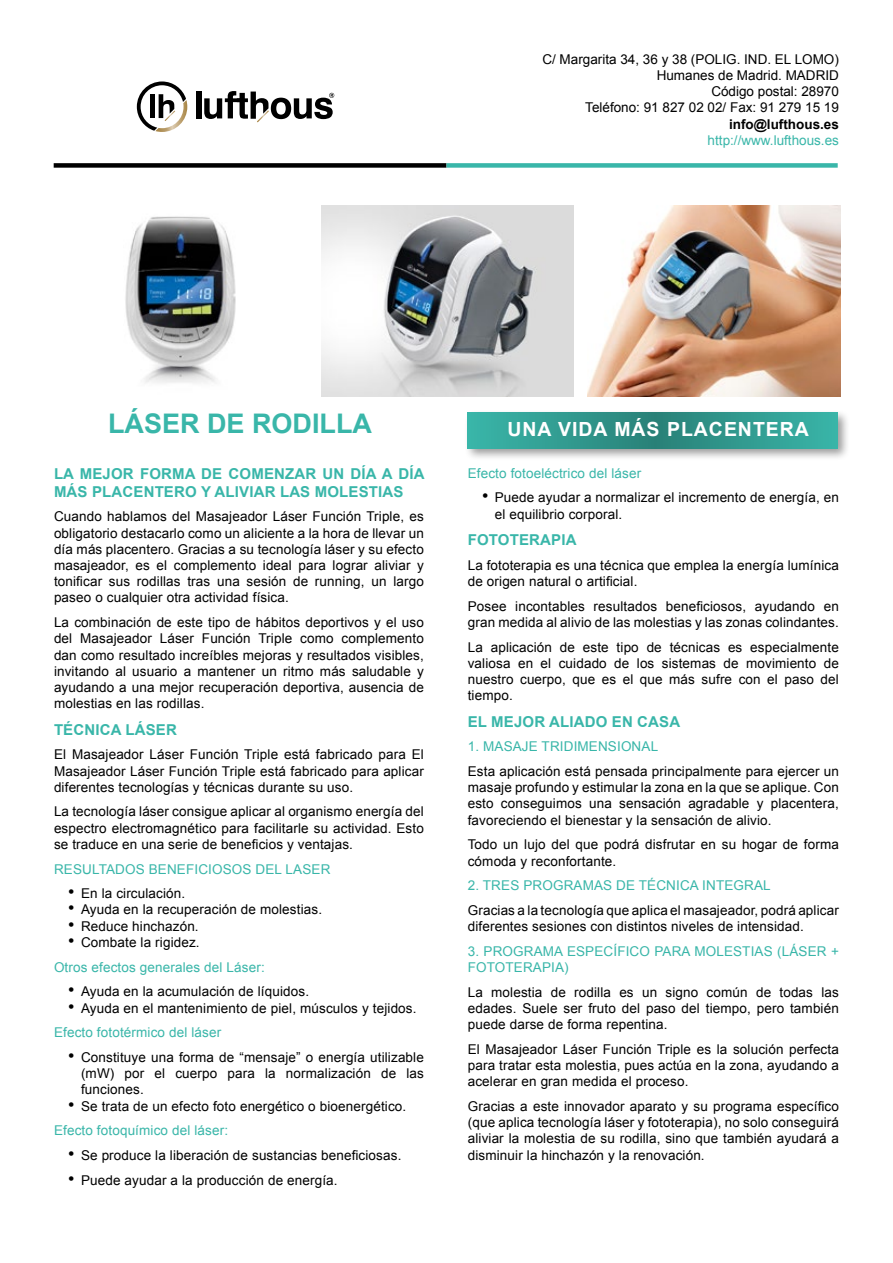
<style>
.page{position:relative;width:893px;height:1263px;background:#fff}
.page>*{position:absolute;margin:0;border:0;box-sizing:border-box;transform-origin:0 0}
.t1{font:700 27px "Arial";color:#39b6a9}
.t2{font:700 19.5px "Arial";letter-spacing:.05em;color:#fff}
.t3{font:700 15px/18px "Arial";letter-spacing:.01em;color:#39b6a9}
.t4{font:13.5px/16.2px "Arial";letter-spacing:.01em;color:#000;text-align:justify}
.t5{font:13.5px/24.8px "Arial";letter-spacing:.01em;color:#39b6a9}
.t6{font:700 13.5px "Arial";color:#000}
.s1{font-size:18px}
.s2{font-size:18px;color:#000}
.s3{color:#000}
.s4{color:#39b6a9}
</style>
<div class="page">
<div style="left:54px;top:163px;width:392px;height:5px;background:#000"></div>
<div style="left:446px;top:163px;width:392px;height:5px;background:#39b6a9"></div>
<div style="left:464px;top:409px;width:386px;height:52px;background:#000;opacity:.4"></div>
<svg style="left:468px;top:413px;width:369px;height:36px"></svg>
<img style="left:125px;top:216px;width:111px;height:167px">
<img style="left:321px;top:206px;width:252px;height:190px">
<img style="left:588px;top:205px;width:252px;height:191px">
<div style="left:196px;top:91px;width:5px;height:27px;background:#000"></div>
<svg style="left:204px;top:91px;width:130px;height:31px"></svg>
<svg style="left:137px;top:81px;width:50px;height:51px"></svg>
<p class="t4" style="left:542px;top:51px;width:298px;text-align:right">C/ Margarita 34, 36 y 38 (POLIG. IND. EL LOMO)<br>Humanes de Madrid. MADRID<br>Código postal: 28970<br>Teléfono: 91 827 02 02/ Fax: 91 279 15 19</p>
<p class="t6" style="left:729px;top:115px;width:111px">info@lufthous.es</p>
<p class="t5" style="left:708px;top:128px;width:133px">http://www.lufthous.es</p>
<h1 class="t1" style="left:108px;top:406px;width:266px">LÁSER DE RODILLA</h1>
<p class="t3" style="left:54px;top:465px;width:372px">LA MEJOR FORMA DE COMENZAR UN DÍA A DÍA<br>MÁS PLACENTERO Y ALIVIAR LAS MOLESTIAS</p>
<p class="t4" style="left:54px;top:509px;width:371px">Cuando hablamos del Masajeador Láser Función Triple, es obligatorio destacarlo como un aliciente a la hora de llevar un día más placentero. Gracias a su tecnología láser y su efecto masajeador, es el complemento ideal para lograr aliviar y tonificar sus rodillas tras una sesión de running, un largo paseo o cualquier otra actividad física.</p>
<p class="t4" style="left:54px;top:614px;width:371px">La combinación de este tipo de hábitos deportivos y el uso del Masajeador Láser Función Triple como complemento dan como resultado increíbles mejoras y resultados visibles, invitando al usuario a mantener un ritmo más saludable y ayudando a una mejor recuperación deportiva, ausencia de molestias en las rodillas.</p>
<p class="t3" style="left:54px;top:721px;width:124px">TÉCNICA LÁSER</p>
<p class="t4" style="left:54px;top:747px;width:371px">El Masajeador Láser Función Triple está fabricado para El Masajeador Láser Función Triple está fabricado para aplicar diferentes tecnologías y técnicas durante su uso.</p>
<p class="t4" style="left:54px;top:804px;width:371px">La tecnología láser consigue aplicar al organismo energía del espectro electromagnético para facilitarle su actividad. Esto se traduce en una serie de beneficios y ventajas.</p>
<p class="t5" style="left:54px;top:856px;width:278px">RESULTADOS BENEFICIOSOS DEL LASER</p>
<p class="t4" style="left:68px;top:885px;width:119px"><span class="s1">•</span> En la circulación.</p>
<p class="t4" style="left:68px;top:902px;width:255px"><span class="s1">•</span> Ayuda en la recuperación de molestias.</p>
<p class="t4" style="left:68px;top:918px;width:132px"><span class="s1">•</span> Reduce hinchazón.</p>
<p class="t5" style="left:54px;top:930px;width:212px;text-indent:14px"><span class="s2">•</span> <span class="s3">Combate la rigidez.<br></span>Otros efectos generales del Láser:</p>
<p class="t4" style="left:68px;top:983px;width:242px"><span class="s1">•</span> Ayuda en la acumulación de líquidos.</p>
<p class="t4" style="left:54px;top:995px;width:364px;line-height:24.8px;text-indent:14px"><span class="s1">•</span> Ayuda en el mantenimiento de piel, músculos y tejidos.<br><span class="s4">Efecto fototérmico del láser</span></p>
<p class="t4" style="left:81px;top:1049px;width:344px;text-indent:-13px"><span class="s1">•</span> Constituye una forma de “mensaje” o energía utilizable (mW) por el cuerpo para la normalización de las funciones.</p>
<p class="t4" style="left:54px;top:1093px;width:354px;line-height:24.8px;text-indent:14px"><span class="s1">•</span> Se trata de un efecto foto energético o bioenergético.<br><span class="s4">Efecto fotoquímico del láser:</span></p>
<p class="t4" style="left:68px;top:1147px;width:335px"><span class="s1">•</span> Se produce la liberación de sustancias beneficiosas.</p>
<p class="t4" style="left:68px;top:1172px;width:271px"><span class="s1">•</span> Puede ayudar a la producción de energía.</p>
<h2 class="t2" style="left:507px;top:417px;width:303px">UNA VIDA MÁS PLACENTERA</h2>
<p class="t5" style="left:468px;top:461px;width:175px">Efecto fotoeléctrico del láser</p>
<p class="t4" style="left:495px;top:490px;width:346px;text-indent:-13px"><span class="s1">•</span> Puede ayudar a normalizar el incremento de energía, en el equilibrio corporal.</p>
<p class="t3" style="left:468px;top:531px;width:110px">FOTOTERAPIA</p>
<p class="t4" style="left:468px;top:557px;width:373px">La fototerapia es una técnica que emplea la energía lumínica de origen natural o artificial.</p>
<p class="t4" style="left:468px;top:598px;width:373px">Posee incontables resultados beneficiosos, ayudando en gran medida al alivio de las molestias y las zonas colindantes.</p>
<p class="t4" style="left:468px;top:639px;width:373px">La aplicación de este tipo de técnicas es especialmente valiosa en el cuidado de los sistemas de movimiento de nuestro cuerpo, que es el que más sufre con el paso del tiempo.</p>
<p class="t3" style="left:468px;top:713px;width:214px">EL MEJOR ALIADO EN CASA</p>
<p class="t5" style="left:468px;top:734px;width:192px">1. MASAJE TRIDIMENSIONAL</p>
<p class="t4" style="left:468px;top:763px;width:373px">Esta aplicación está pensada principalmente para ejercer un masaje profundo y estimular la zona en la que se aplique. Con esto conseguimos una sensación agradable y placentera, favoreciendo el bienestar y la sensación de alivio.</p>
<p class="t4" style="left:468px;top:837px;width:373px">Todo un lujo del que podrá disfrutar en su hogar de forma cómoda y reconfortante.</p>
<p class="t5" style="left:468px;top:873px;width:304px">2. TRES PROGRAMAS DE TÉCNICA INTEGRAL</p>
<p class="t4" style="left:468px;top:902px;width:373px">Gracias a la tecnología que aplica el masajeador, podrá aplicar diferentes sesiones con distintos niveles de intensidad.</p>
<p class="t5" style="left:468px;top:943px;width:373px;line-height:16.2px">3. PROGRAMA ESPECÍFICO PARA MOLESTIAS (LÁSER +<br>FOTOTERAPIA)</p>
<p class="t4" style="left:468px;top:984px;width:373px">La molestia de rodilla es un signo común de todas las edades. Suele ser fruto del paso del tiempo, pero también puede darse de forma repentina.</p>
<p class="t4" style="left:468px;top:1041px;width:373px">El Masajeador Láser Función Triple es la solución perfecta para tratar esta molestia, pues actúa en la zona, ayudando a acelerar en gran medida el proceso.</p>
<p class="t4" style="left:468px;top:1098px;width:373px">Gracias a este innovador aparato y su programa específico (que aplica tecnología láser y fototerapia), no solo conseguirá aliviar la molestia de su rodilla, sino que también ayudará a disminuir la hinchazón y la renovación.</p>
</div>
